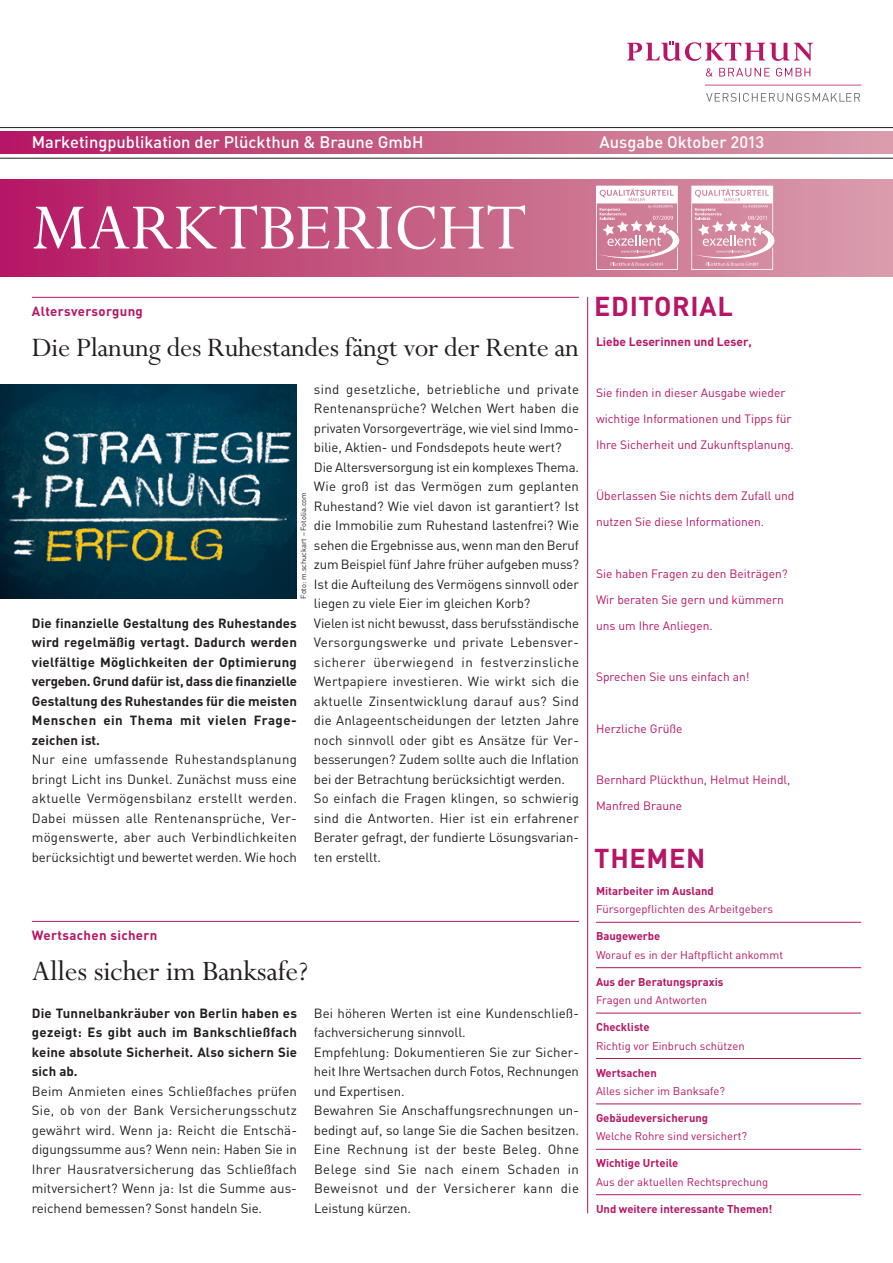
<style>
.page{position:relative;width:893px;height:1263px;background:#fff}
.page>*{position:absolute;margin:0;border:0;box-sizing:border-box;transform-origin:0 0}
.t1{font:72.75px "Perpetua";letter-spacing:-.005em;color:#fff}
.t2{font:31.5px "Perpetua";letter-spacing:-.01em;color:#231f20}
.t3{font:30px "Perpetua";letter-spacing:-.01em;color:#231f20}
.t4{font:700 27px "DIN";letter-spacing:.025em;color:#b61665}
.t5{font:500 16.5px "DIN";color:#fff}
.t6{font:13.2px/19.5px "DIN";letter-spacing:-.005em;color:#231f20;text-align:justify}
.t7{font:700 13.2px/19.5px "DIN";letter-spacing:.01em;color:#231f20;text-align:justify}
.t8{font:700 13.2px "DIN";letter-spacing:.03em;color:#b61665}
.t9{font:12px/26px "DIN";color:#b61665}
.t10{font:700 12px "DIN";color:#b61665}
.t11{font:11.25px "DIN";color:#b61665}
.t12{font:700 11.25px "DIN";color:#b61665}
.t13{font:7.5px "DIN";color:#231f20}
</style>
<div class="page">
<div style="left:0;top:179px;width:893px;height:98px;background:linear-gradient(to right,#b51e62,#dba5ae)"></div>
<div style="left:0;top:132px;width:893px;height:22px;background:linear-gradient(to right,#b51e63,#daa2ac)"></div>
<hr style="left:0;top:127px;width:893px;height:1px;background:#231f20">
<hr style="left:0;top:158px;width:893px;height:1px;background:#231f20">
<hr style="left:587px;top:297px;width:1px;height:916px;background:#b61665">
<svg style="left:706px;top:68px;width:7px;height:9px"></svg>
<svg style="left:719px;top:68px;width:51px;height:9px"></svg>
<svg style="left:776px;top:68px;width:34px;height:9px"></svg>
<svg style="left:706px;top:93px;width:154px;height:9px"></svg>
<svg style="left:627px;top:41px;width:186px;height:20px"></svg>
<hr style="left:705px;top:85px;width:156px;height:1px;background:#b61665">
<hr style="left:32px;top:921px;width:547px;height:1px;background:#b61665">
<hr style="left:596px;top:922px;width:265px;height:1px;background:#b61665">
<hr style="left:596px;top:967px;width:265px;height:1px;background:#b61665">
<hr style="left:596px;top:1013px;width:265px;height:1px;background:#b61665">
<hr style="left:596px;top:1058px;width:265px;height:1px;background:#b61665">
<hr style="left:596px;top:1103px;width:265px;height:1px;background:#b61665">
<hr style="left:596px;top:1149px;width:265px;height:1px;background:#b61665">
<hr style="left:596px;top:1194px;width:265px;height:1px;background:#b61665">
<hr style="left:32px;top:297px;width:547px;height:1px;background:#b61665">
<svg style="left:596px;top:186px;width:83px;height:84px"></svg>
<svg style="left:691px;top:186px;width:83px;height:84px"></svg>
<img style="left:0;top:384px;width:297px;height:214px">
<p class="t5" style="left:32px;top:132px;width:393px">Marketingpublikation der Plückthun &amp; Braune GmbH</p>
<p class="t5" style="left:600px;top:132px;width:166px">Ausgabe Oktober 2013</p>
<h1 class="t1" style="left:32px;top:190px;width:497px">MARKTBERICHT</h1>
<p class="t8" style="left:32px;top:302px;width:113px">Altersversorgung</p>
<h3 class="t3" style="left:32px;top:332px;width:549px">Die Planung des Ruhestandes fängt vor der Rente an</h3>
<p class="t6" style="left:314px;top:379px;width:267px;text-align:left">sind gesetzliche, betriebliche und private -Rentenansprüche? Welchen Wert haben die privaten Vorsorgeverträge, wie viel sind Immo&shy;bilie, Aktien- und Fonds-depots heute wert?<br>Die Altersversorgung ist ein komplexes Thema.<br>Wie groß ist das Vermögen zum geplanten -Ruhestand? Wie viel davon ist garantiert? Ist die Immobilie zum -Ruhestand lastenfrei? Wie sehen die Ergebnisse aus, wenn man den Beruf zum Beispiel fünf Jahre früher aufgeben muss?<br>Ist die Aufteilung des Vermögens sinnvoll oder liegen zu viele Eier im -gleichen Korb?<br>Vielen ist nicht bewusst, dass berufsständische Versorgungswerke und private Lebensver&shy;sicherer überwiegend in festverzinsliche -Wertpapiere investieren. Wie wirkt sich die -aktuelle Zinsentwicklung darauf aus? Sind die Anlageentscheidungen der letzten Jahre noch sinnvoll oder gibt es Ansätze für Ver&shy;besserungen? Zudem sollte auch die Inflation bei der Betrachtung berück-sichtigt werden.<br>So einfach die Fragen klingen, so schwierig sind die Antworten. Hier ist ein erfahrener -Berater gefragt, der fundierte Lösungsvarian&shy;ten erstellt.</p>
<p class="t13" style="left:299px;top:598px;width:108px;rotate:-90deg">Foto: m.schuckart – Fotolia.com</p>
<p class="t7" style="left:32px;top:612px;width:267px">Die finanzielle Gestaltung des Ruhestandes wird regelmäßig vertagt. Dadurch werden vielfältige Möglichkeiten der Optimierung vergeben. Grund dafür ist, dass die finanzielle Gestaltung des Ruhestandes für die meisten Menschen ein Thema mit vielen Frage&shy;zeichen ist.</p>
<p class="t6" style="left:32px;top:749px;width:267px">Nur eine umfassende Ruhestands-planung bringt Licht ins Dunkel. Zunächst muss eine aktuelle Vermögensbilanz erstellt werden. -Dabei müssen alle Rentenansprüche, Ver&shy;mögenswerte, aber auch Verbindlichkeiten berücksichtigt und bewertet werden. Wie hoch</p>
<p class="t8" style="left:32px;top:926px;width:127px">Wertsachen sichern</p>
<h2 class="t2" style="left:32px;top:955px;width:278px">Alles sicher im Banksafe?</h2>
<p class="t7" style="left:32px;top:1002px;width:267px">Die Tunnelbankräuber von Berlin haben es gezeigt: Es gibt auch im Bankschließfach keine absolute Sicherheit. Also sichern Sie sich ab.</p>
<p class="t6" style="left:32px;top:1081px;width:267px">Beim Anmieten eines Schließfaches prüfen Sie, ob von der Bank Versicherungsschutz -gewährt wird. Wenn ja: Reicht die Ent-schä&shy;digungssumme aus? Wenn nein: Haben Sie in Ihrer Hausratversicherung das Schließfach mitver-sichert? Wenn ja: Ist die Summe aus&shy;reichend bemessen? Sonst handeln Sie.</p>
<p class="t6" style="left:314px;top:1003px;width:267px;text-align:left">Bei höheren Werten ist eine Kundenschließ&shy;fachversicherung sinnvoll.<br>Empfehlung: Dokumentieren Sie zur Sicher&shy;heit Ihre Wertsachen durch Fotos, -Rechnungen und Expertisen.<br>Bewahren Sie Anschaffungsrechnungen un&shy;bedingt auf, so lange Sie die Sachen besitzen.<br>Eine Rechnung ist der beste Beleg. Ohne -Belege sind Sie nach einem Schaden in -Beweisnot und der Versicherer kann die -Leistung kürzen.</p>
<h3 class="t4" style="left:594px;top:289px;width:140px">EDITORIAL</h3>
<p class="t10" style="left:596px;top:333px;width:157px">Liebe Leserinnen und Leser,</p>
<p class="t9" style="left:596px;top:380px;width:199px">Sie finden in dieser Ausgabe wieder wichtige Informationen und Tipps für<br>Ihre Sicherheit und Zukunftsplanung.</p>
<p class="t9" style="left:596px;top:483px;width:200px">Überlassen Sie nichts dem Zufall und nutzen Sie diese Informationen.</p>
<p class="t9" style="left:596px;top:560px;width:193px">Sie haben Fragen zu den Beiträgen?<br>Wir beraten Sie gern und kümmern uns um Ihre Anliegen.</p>
<p class="t9" style="left:596px;top:664px;width:155px">Sprechen Sie uns einfach an!</p>
<p class="t9" style="left:596px;top:715px;width:88px">Herzliche Grüße</p>
<p class="t9" style="left:596px;top:767px;width:196px">Bernhard Plückthun, Helmut Heindl,<br>Manfred Braune</p>
<h3 class="t4" style="left:594px;top:840px;width:36px">Themen</h3>
<p class="t12" style="left:596px;top:883px;width:119px">Mitarbeiter im Ausland</p>
<p class="t11" style="left:596px;top:902px;width:178px">Fürsorgepflichten des Arbeitgebers</p>
<p class="t12" style="left:596px;top:929px;width:66px">Baugewerbe</p>
<p class="t11" style="left:596px;top:948px;width:189px">Worauf es in der Haftpflicht ankommt</p>
<p class="t12" style="left:596px;top:974px;width:129px">Aus der Beratungspraxis</p>
<p class="t11" style="left:596px;top:993px;width:113px">Fragen und Antworten</p>
<p class="t12" style="left:596px;top:1020px;width:55px">Checkliste</p>
<p class="t11" style="left:596px;top:1038px;width:150px">Richtig vor Einbruch schützen</p>
<p class="t12" style="left:596px;top:1065px;width:62px">Wertsachen</p>
<p class="t11" style="left:596px;top:1084px;width:131px">Alles sicher im Banksafe?</p>
<p class="t12" style="left:596px;top:1110px;width:114px">Gebäudeversicherung</p>
<p class="t11" style="left:596px;top:1129px;width:153px">Welche Rohre sind versichert?</p>
<p class="t12" style="left:596px;top:1156px;width:84px">Wichtige Urteile</p>
<p class="t11" style="left:596px;top:1175px;width:174px">Aus der aktuellen Rechtsprechung</p>
<p class="t12" style="left:596px;top:1201px;width:178px">Und weitere interessante Themen!</p>
</div>
